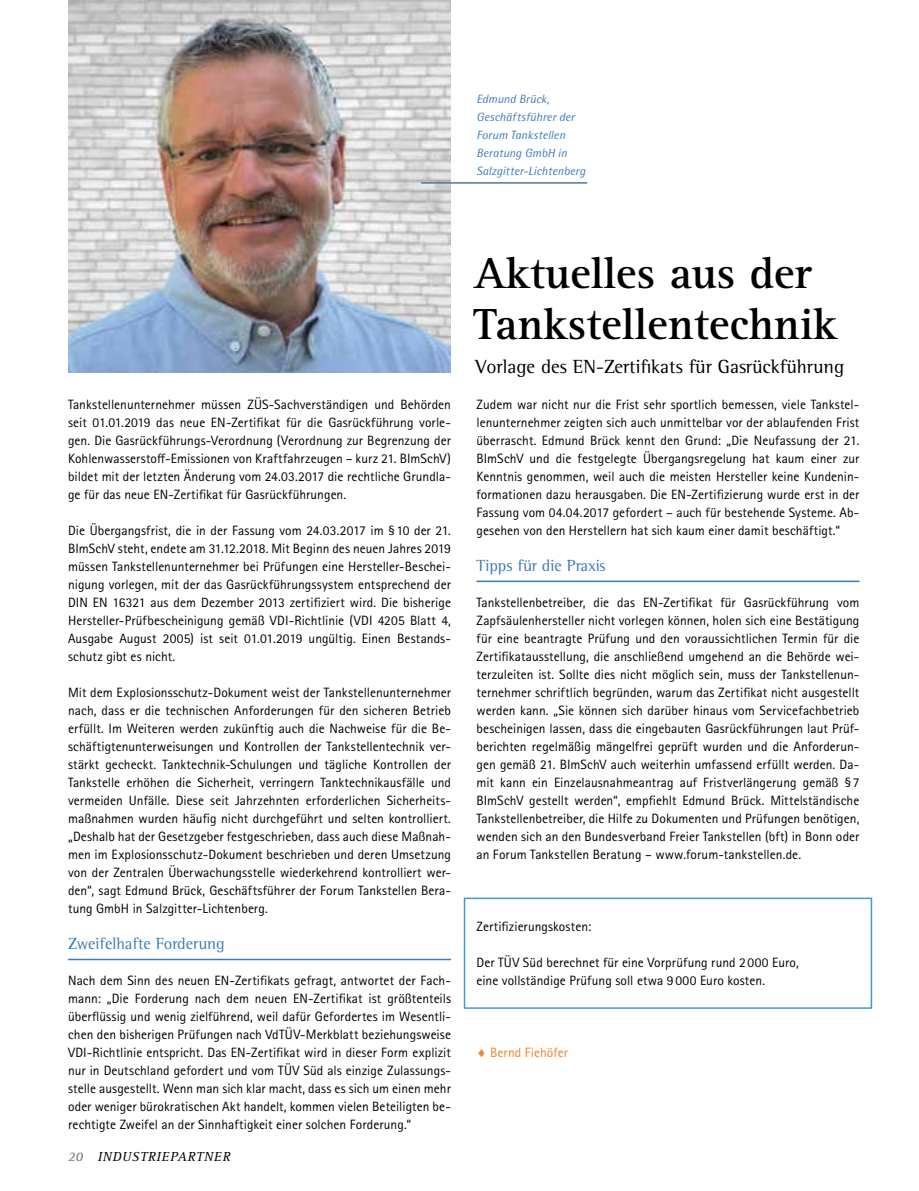
<style>
.page{position:relative;width:919px;height:1191px;background:#fff}
.page>*{position:absolute;margin:0;border:0;box-sizing:border-box;transform-origin:0 0}
.t1{font:700 45px/51px "Rotis Serif Pro";color:#000}
.t2{font:19.5px "Rotis Semi Serif Pro";color:#000}
.t3{font:16.5px "Rotis Semi Serif Pro";color:#3a7aba}
.t4{font:13.5px/18px "Rotis Sans Serif Pro";letter-spacing:.005em;color:#000;text-align:justify}
.t5{font:italic 13.5px "Rotis Serif Pro";letter-spacing:.05em;color:#000}
.t6{font:13.5px "Rotis Sans Serif Pro";letter-spacing:.005em;color:#ee842f}
.t7{font:italic 12px/18px "Rotis Semi Sans Pro";letter-spacing:.005em;color:#3a7aba}
.s1{color:#6a6864}
</style>
<div class="page">
<img style="left:68px;top:0;width:383px;height:372px">
<hr style="left:68px;top:958px;width:383px;height:2px;background:#3a7aba">
<hr style="left:476px;top:580px;width:383px;height:2px;background:#3a7aba">
<div style="left:463px;top:897px;width:409px;height:111px;border:2px solid #3c9bd4"></div>
<hr style="left:421px;top:182px;width:166px;height:2px;background:#4a779f">
<p class="t7" style="left:476px;top:90px;width:110px">Edmund Brück,<br>Geschäftsführer der<br>Forum Tankstellen<br>Beratung GmbH in<br>Salzgitter-Lichtenberg</p>
<p class="t4" style="left:68px;top:396px;width:384px">Tankstellenunternehmer müssen ZÜS-Sachverständigen und Behörden seit 01.01.2019 das neue EN-Zertifikat für die Gasrückführung vorle&shy;gen. Die Gasrückführungs-Verordnung (Verordnung zur Begrenzung der Kohlenwasserstoff-Emissionen von Kraftfahrzeugen – kurz 21. BImSchV) bildet mit der letzten Änderung vom 24.03.2017 die rechtliche Grundla&shy;ge für das neue EN-Zertifikat für Gasrückführungen.</p>
<p class="t4" style="left:68px;top:522px;width:384px">Die Übergangsfrist, die in der Fassung vom 24.03.2017 im §10 der 21.<br>BImSchV steht, endete am 31.12.2018. Mit Beginn des neuen Jahres 2019 müssen Tankstellenunternehmer bei Prüfungen eine Hersteller-Beschei&shy;nigung vorlegen, mit der das Gasrückführungssystem entsprechend der DIN EN 16321 aus dem Dezember 2013 zertifiziert wird. Die bisherige Hersteller-Prüfbescheinigung gemäß VDI-Richtlinie (VDI 4205 Blatt 4, Ausgabe August 2005) ist seit 01.01.2019 ungültig. Einen Bestands&shy;schutz gibt es nicht.</p>
<p class="t4" style="left:68px;top:684px;width:384px">Mit dem Explosionsschutz-Dokument weist der Tankstellenunternehmer nach, dass er die technischen Anforderungen für den sicheren Betrieb erfüllt. Im Weiteren werden zukünftig auch die Nachweise für die Be&shy;schäftigtenunterweisungen und Kontrollen der Tankstellentechnik ver&shy;stärkt gecheckt. Tanktechnik-Schulungen und tägliche Kontrollen der Tankstelle erhöhen die Sicherheit, verringern Tanktechnikausfälle und vermeiden Unfälle. Diese seit Jahrzehnten erforderlichen Sicherheits&shy;maßnahmen wurden häufig nicht durchgeführt und selten kontrolliert. „Deshalb hat der Gesetzgeber festgeschrieben, dass auch diese Maßnah&shy;men im Explosionsschutz-Dokument beschrieben und deren Umsetzung von der Zentralen Überwachungsstelle wiederkehrend kontrolliert wer&shy;den“, sagt Edmund Brück, Geschäftsführer der Forum Tankstellen Bera&shy;tung GmbH in Salzgitter-Lichtenberg.</p>
<p class="t3" style="left:68px;top:933px;width:158px">Zweifelhafte Forderung</p>
<p class="t4" style="left:68px;top:972px;width:384px">Nach dem Sinn des neuen EN-Zertifikats gefragt, antwortet der Fach&shy;mann: „Die Forderung nach dem neuen EN-Zertifikat ist größtenteils überflüssig und wenig zielführend, weil dafür Gefordertes im Wesentli&shy;chen den bisherigen Prüfungen nach VdTÜV-Merkblatt beziehungsweise VDI-Richtlinie entspricht. Das EN-Zertifikat wird in dieser Form explizit nur in Deutschland gefordert und vom TÜV Süd als einzige Zulassungs&shy;stelle ausgestellt. Wenn man sich klar macht, dass es sich um einen mehr oder weniger bürokratischen Akt handelt, kommen vielen Beteiligten be&shy;rechtigte Zweifel an der Sinnhaftigkeit einer solchen Forderung.“</p>
<p class="t5" style="left:68px;top:1148px;width:164px"><span class="s1">20</span> INDUSTRIEPARTNER</p>
<h1 class="t1" style="left:473px;top:247px;width:365px">Aktuelles aus der<br>Tankstellentechnik</h1>
<h2 class="t2" style="left:475px;top:355px;width:370px">Vorlage des EN-Zertifikats für Gasrückführung</h2>
<p class="t4" style="left:476px;top:396px;width:384px">Zudem war nicht nur die Frist sehr sportlich bemessen, viele Tankstel&shy;lenunternehmer zeigten sich auch unmittelbar vor der ablaufenden Frist überrascht. Edmund Brück kennt den Grund: „Die Neufassung der 21.<br>BImSchV und die festgelegte Übergangsregelung hat kaum einer zur Kenntnis genommen, weil auch die meisten Hersteller keine Kundenin&shy;formationen dazu herausgaben. Die EN-Zertifizierung wurde erst in der Fassung vom 04.04.2017 gefordert – auch für bestehende Systeme. Ab&shy;gesehen von den Herstellern hat sich kaum einer damit beschäftigt.“</p>
<p class="t3" style="left:476px;top:555px;width:131px">Tipps für die Praxis</p>
<p class="t4" style="left:476px;top:594px;width:384px">Tankstellenbetreiber, die das EN-Zertifikat für Gasrückführung vom Zapfsäulenhersteller nicht vorlegen können, holen sich eine Bestätigung für eine beantragte Prüfung und den voraussichtlichen Termin für die Zertifikatausstellung, die anschließend umgehend an die Behörde wei&shy;terzuleiten ist. Sollte dies nicht möglich sein, muss der Tankstellenun&shy;ternehmer schriftlich begründen, warum das Zertifikat nicht ausgestellt werden kann. „Sie können sich darüber hinaus vom Servicefachbetrieb bescheinigen lassen, dass die eingebauten Gasrückführungen laut Prüf&shy;berichten regelmäßig mängelfrei geprüft wurden und die Anforderun&shy;gen gemäß 21. BImSchV auch weiterhin umfassend erfüllt werden. Da&shy;mit kann ein Einzelausnahmeantrag auf Fristverlängerung gemäß §7<br>BImSchV gestellt werden“, empfiehlt Edmund Brück. Mittelständische Tankstellenbetreiber, die Hilfe zu Dokumenten und Prüfungen benötigen, wenden sich an den Bundesverband Freier Tankstellen (bft) in Bonn oder an Forum Tankstellen Beratung – www.forum-tankstellen.de.</p>
<p class="t4" style="left:476px;top:918px;width:116px">Zertifizierungskosten:</p>
<p class="t4" style="left:476px;top:954px;width:324px">Der TÜV Süd berechnet für eine Vorprüfung rund 2000 Euro, eine vollständige Prüfung soll etwa 9 000 Euro kosten.</p>
<p class="t6" style="left:476px;top:1044px;width:93px">♦ Bernd Fiehöfer</p>
</div>
